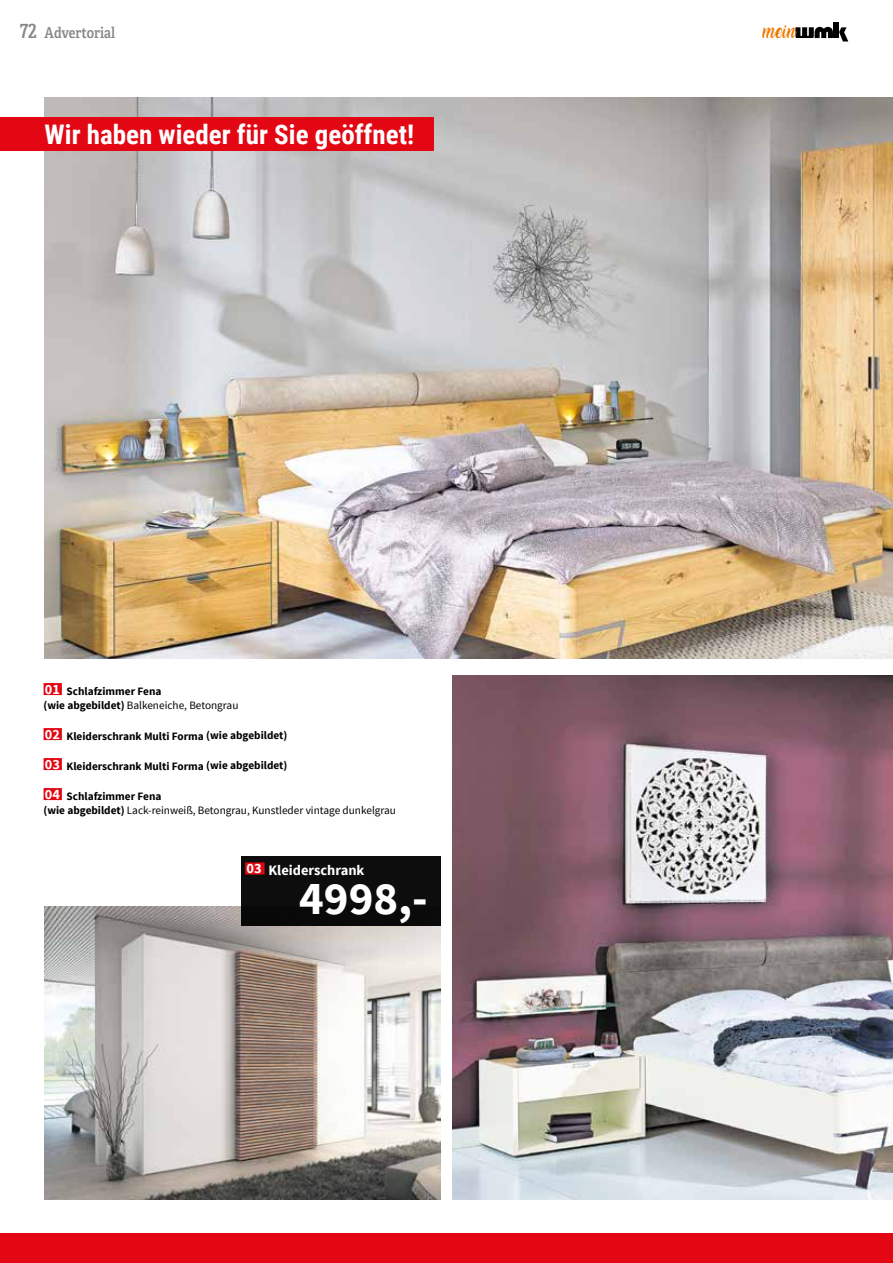
<style>
.page{position:relative;width:893px;height:1263px;background:#fff}
.page>*{position:absolute;margin:0;border:0;box-sizing:border-box;transform-origin:0 0}
.t1{font:700 46.8px "Source Sans Pro";color:#fff}
.t2{font:700 27px "Roboto Condensed";color:#fff}
.t3{font:15px "Adelle Condensed Sb";color:#878787}
.t4{font:700 14.4px "Source Sans Pro";color:#fff}
.t5{font:13.35px "Amarillo";color:#ef7900;scale:.94 1}
.t6{font:700 11.25px/14.2px "Source Sans Pro";color:#000}
.t7{font:11.25px/14.2px "Source Sans Pro";color:#000}
.s1{font-size:19.5px}
.s2{font-size:14.25px;color:#fff}
.s3{font-weight:400}
.s4{font-weight:700;font-size:14.25px;color:#fff}
.s5{font-weight:700}
</style>
<div class="page">
<svg style="left:795px;top:27px;width:38px;height:11px"></svg>
<div style="left:834px;top:22px;width:5px;height:16px;background:#000"></div>
<svg style="left:839px;top:27px;width:9px;height:15px"></svg>
<div style="left:0;top:1233px;width:893px;height:30px;background:#e30613"></div>
<img style="left:453px;top:675px;width:440px;height:524px">
<img style="left:45px;top:98px;width:848px;height:561px">
<div style="left:44px;top:683px;width:18px;height:12px;background:#e30613"></div>
<div style="left:44px;top:728px;width:18px;height:12px;background:#e30613"></div>
<div style="left:44px;top:758px;width:18px;height:12px;background:#e30613"></div>
<div style="left:44px;top:788px;width:18px;height:12px;background:#e30613"></div>
<img style="left:45px;top:906px;width:395px;height:293px">
<div style="left:241px;top:857px;width:199px;height:69px;background:#0d0d0d"></div>
<div style="left:245px;top:862px;width:20px;height:12px;background:#e30613"></div>
<div style="left:0;top:117px;width:434px;height:33px;background:#e30613"></div>
<h3 class="t3" style="left:20px;top:22px;width:97px"><span class="s1">72</span> Advertorial</h3>
<p class="t5" style="left:763px;top:26px;width:37px">MEIN</p>
<h2 class="t2" style="left:45px;top:115px;width:371px">Wir haben wieder für Sie geöffnet!</h2>
<p class="t6" style="left:44px;top:685px;width:196px"><span class="s2">01</span> Schlafzimmer Fena<br>(wie abgebildet) <span class="s3">Balkeneiche, Betongrau</span></p>
<p class="t6" style="left:45px;top:730px;width:244px"><span class="s2">02</span> Kleiderschrank Multi Forma (wie abgebildet)</p>
<p class="t6" style="left:45px;top:760px;width:244px"><span class="s2">03</span> Kleiderschrank Multi Forma (wie abgebildet)</p>
<p class="t7" style="left:44px;top:789px;width:354px"><span class="s4">04</span> <span class="s5">Schlafzimmer Fena<br>(wie abgebildet)</span> Lack-reinweiß, Betongrau, Kunstleder vintage dunkelgrau</p>
<p class="t4" style="left:246px;top:860px;width:120px">03 Kleiderschrank</p>
<h1 class="t1" style="left:299px;top:868px;width:130px">4998,-</h1>
</div>
